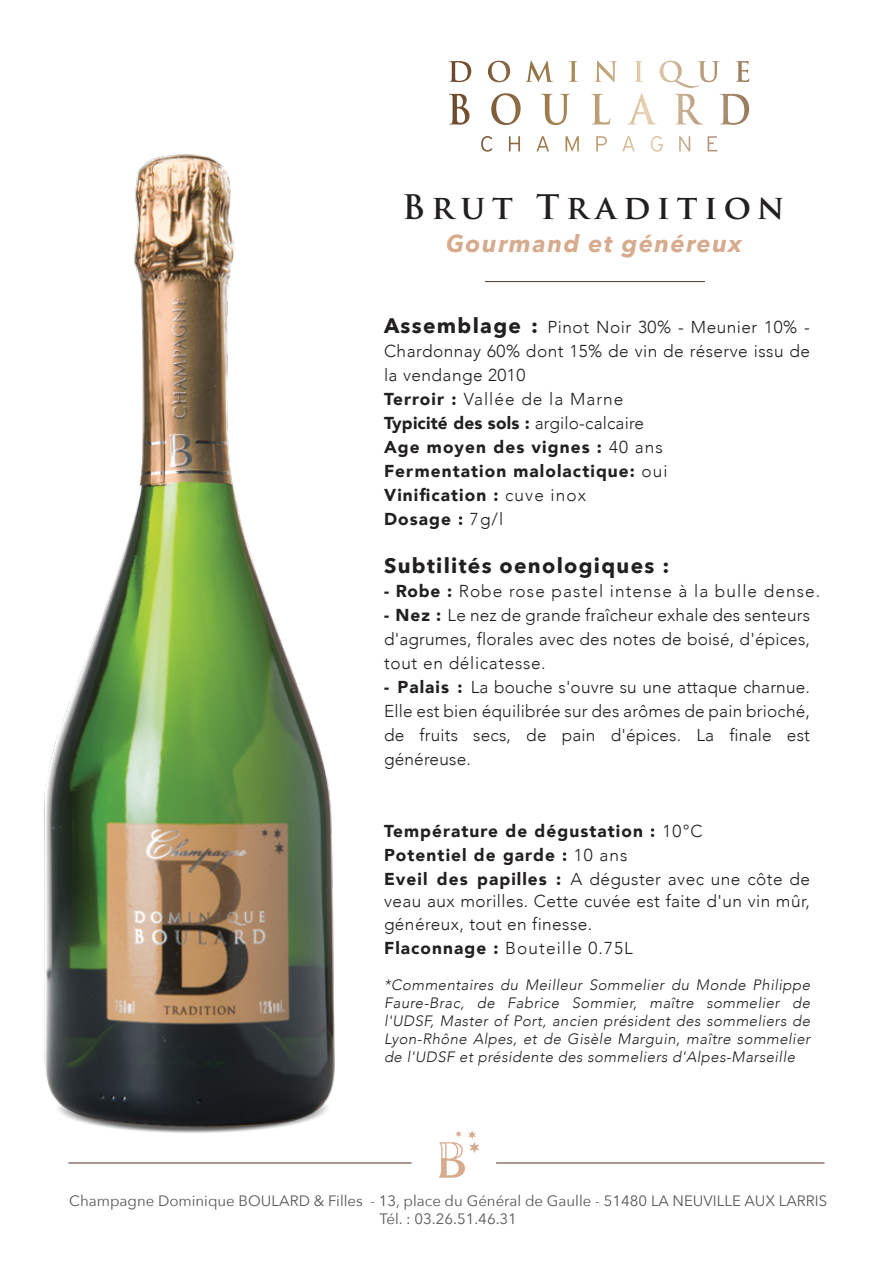
<style>
.page{position:relative;width:893px;height:1263px;background:#fff}
.page>*{position:absolute;margin:0;border:0;box-sizing:border-box;transform-origin:0 0}
.t1{font:700 33px "Trajan Pro";letter-spacing:.2em;color:#231f20}
.t2{font:italic 700 24px "Avenir Next";letter-spacing:.06em;color:#d7ab8e}
.t3{font:700 21px "Avenir Next";letter-spacing:.06em;color:#231f20}
.t4{font:300 17.25px/24px "Avenir";letter-spacing:.025em;color:#231f20}
.t5{font:300 17.25px "Avenir";letter-spacing:.06em;color:#231f20}
.t6{font:italic 300 15px/18px "Avenir";letter-spacing:.03em;color:#231f20;text-align:justify}
.t7{font:15px/18px "Avenir Next";color:#555859;text-align:center}
.s1{font-family:"Avenir Next";font-weight:700;font-size:21px}
.s2{font-weight:900}
</style>
<div class="page">
<svg style="left:497px;top:61px;width:13px;height:21px"></svg>
<svg style="left:525px;top:61px;width:29px;height:21px"></svg>
<svg style="left:569px;top:61px;width:9px;height:21px"></svg>
<svg style="left:594px;top:61px;width:23px;height:21px"></svg>
<svg style="left:497px;top:93px;width:24px;height:32px"></svg>
<svg style="left:541px;top:94px;width:29px;height:31px"></svg>
<svg style="left:591px;top:94px;width:19px;height:31px"></svg>
<svg style="left:627px;top:61px;width:122px;height:64px"></svg>
<svg style="left:509px;top:136px;width:11px;height:15px"></svg>
<svg style="left:536px;top:136px;width:13px;height:15px"></svg>
<svg style="left:565px;top:136px;width:14px;height:16px"></svg>
<svg style="left:596px;top:136px;width:11px;height:15px"></svg>
<svg style="left:622px;top:136px;width:13px;height:15px"></svg>
<svg style="left:651px;top:136px;width:12px;height:16px"></svg>
<svg style="left:679px;top:136px;width:11px;height:15px"></svg>
<svg style="left:708px;top:136px;width:9px;height:15px"></svg>
<img style="left:44px;top:61px;width:453px;height:1103px">
<svg style="left:439px;top:1130px;width:41px;height:48px"></svg>
<hr style="left:496px;top:1162px;width:328px;height:1px;background:#644a39">
<hr style="left:68px;top:1162px;width:344px;height:1px;background:#644a39">
<hr style="left:485px;top:281px;width:220px;height:1px;background:#644a39">
<h1 class="t1" style="left:402px;top:186px;width:384px">Brut Tradition</h1>
<h2 class="t2" style="left:446px;top:223px;width:297px">Gourmand et généreux</h2>
<p class="t4" style="left:384px;top:315px;width:428px"><span class="s1">Assemblage :</span> Pinot Noir 30% - Meunier 10% -<br>Chardonnay 60% dont 15% de vin de réserve issu de la vendange 2010<br><span class="s2">Terroir :</span> Vallée de la Marne<br><span class="s2">Typicité des sols :</span> argilo-calcaire<br><span class="s2">Age moyen des vignes :</span> 40 ans<br><span class="s2">Fermentation malolactique:</span> oui<br><span class="s2">Vinification :</span> cuve inox<br><span class="s2">Dosage :</span> 7g/l</p>
<p class="t3" style="left:384px;top:547px;width:287px">Subtilités oenologiques :</p>
<p class="t5" style="left:384px;top:581px;width:438px"><span class="s2">- Robe :</span> Robe rose pastel intense à la bulle dense.</p>
<p class="t4" style="left:384px;top:603px;width:428px;text-align:justify"><span class="s2">- Nez :</span> Le nez de grande fraîcheur exhale des senteurs d'agrumes, florales avec des notes de boisé, d'épices, tout en délicatesse.</p>
<p class="t4" style="left:384px;top:675px;width:428px;text-align:justify"><span class="s2">- Palais :</span> La bouche s'ouvre su une attaque charnue.<br>Elle est bien équilibrée sur des arômes de pain brioché, de fruits secs, de pain d'épices. La finale est généreuse.</p>
<p class="t4" style="left:384px;top:819px;width:428px;line-height:23.4px"><span class="s2">Température de dégustation :</span> 10°C<br><span class="s2">Potentiel de garde :</span> 10 ans<br><span class="s2">Eveil des papilles :</span> A déguster avec une côte de veau aux morilles. Cette cuvée est faite d'un vin mûr, généreux, tout en finesse.<br><span class="s2">Flaconnage :</span> Bouteille 0.75L</p>
<p class="t6" style="left:384px;top:976px;width:428px">*Commentaires du Meilleur Sommelier du Monde Philippe Faure-Brac, de Fabrice Sommier, maître sommelier de l'UDSF, Master of Port, ancien président des sommeliers de Lyon-Rhône Alpes, et de Gisèle Marguin, maître sommelier de l'UDSF et présidente des sommeliers d'Alpes-Marseille</p>
<p class="t7" style="left:69px;top:1191px;width:760px">Champagne Dominique BOULARD &amp; Filles - 13, place du Général de Gaulle - 51480 LA NEUVILLE AUX LARRIS<br>Tél. : 03.26.51.46.31</p>
</div>
